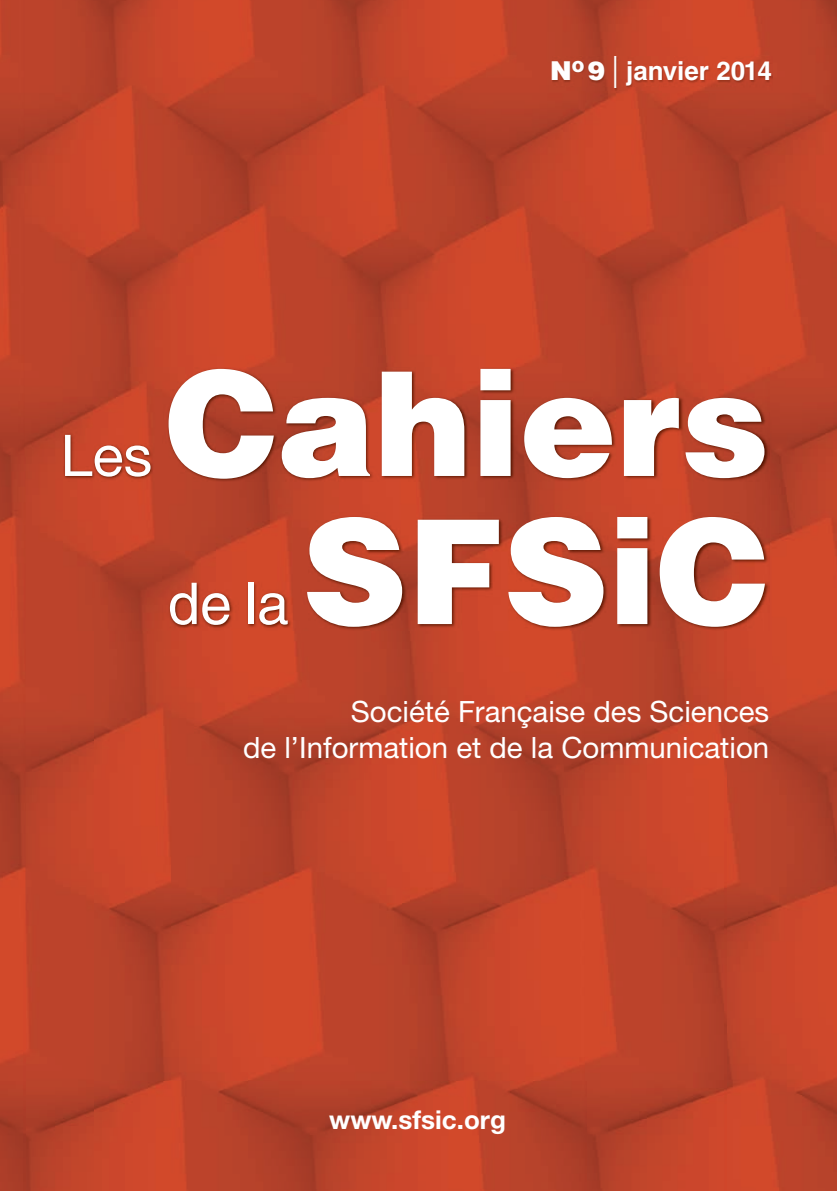
<style>
.page{position:relative;width:837px;height:1191px;background:#fff}
.page>*{position:absolute;margin:0;border:0;box-sizing:border-box;transform-origin:0 0}
.t1{font:900 144.8px "Helvetica LT Std";color:#fff}
.t2{font:57.6px "Helvetica LT Std";color:#fff}
.t3{font:57.6px "Helvetica Neue";color:#fff}
.t4{font:29.4px/35.2px "Helvetica Neue";color:#fff;text-align:right}
.t5{font:700 26px "Helvetica LT Std";color:#fff}
.t6{font:700 26px "Helvetica Neue";color:#fff}
.s1{font-weight:900}
.s2{font-weight:300;font-size:32px}
</style>
<div class="page">
<img style="left:0;top:0;width:24px;height:1190px">
<img style="left:24px;top:0;width:812px;height:387px">
<img style="left:24px;top:387px;width:71px;height:803px">
<img style="left:726px;top:387px;width:110px;height:803px">
<img style="left:95px;top:630px;width:631px;height:560px">
<img style="left:63px;top:367px;width:706px;height:263px">
<img style="left:552px;top:57px;width:220px;height:33px">
<p class="t5" style="left:550px;top:55px;width:223px"><span class="s1">N</span><sup>O</sup> <span class="s1">9</span> <span class="s2">|</span> janvier 2014</p>
<h2 class="t3" style="left:61px;top:421px;width:93px">Les</h2>
<h1 class="t1" style="left:165px;top:329px;width:605px">Cahiers</h1>
<h2 class="t2" style="left:168px;top:570px;width:123px">de la</h2>
<h1 class="t1" style="left:302px;top:477px;width:468px">SFSiC</h1>
<p class="t4" style="left:243px;top:694px;width:527px">Société Française des Sciences<br>de l’Information et de la Communication</p>
<p class="t6" style="left:329px;top:1103px;width:178px">www.sfsic.org</p>
</div>
